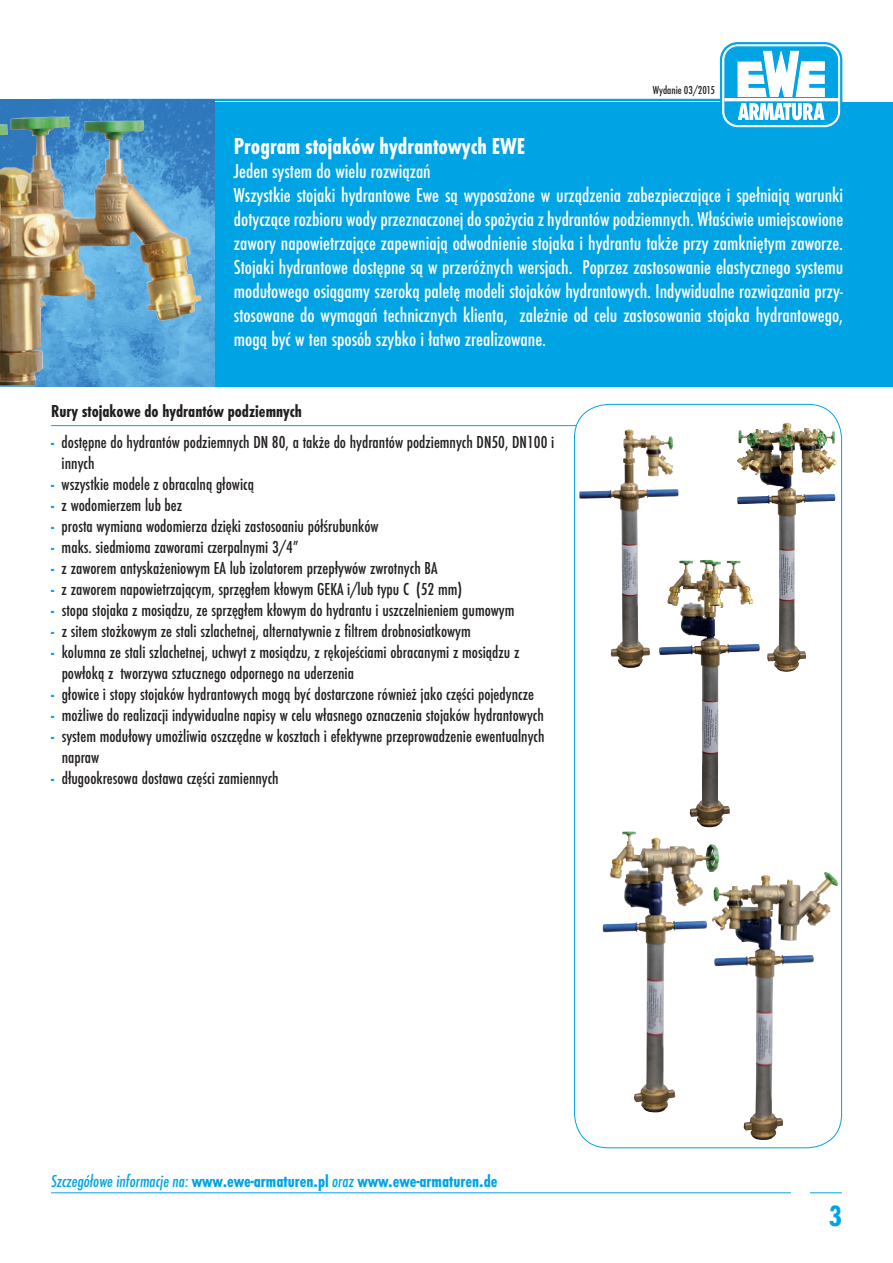
<style>
.page{position:relative;width:893px;height:1263px;background:#fff}
.page>*{position:absolute;margin:0;border:0;box-sizing:border-box;transform-origin:0 0}
.t1{font:700 condensed 27px "Futura Com";color:#00a4e4}
.t2{font:700 condensed 24px "Futura TCE";color:#fff}
.t3{font:500 condensed 21px/24px "Futura TCE";color:#fff}
.t4{font:500 condensed 18px/21px "Futura TCE";color:#231f20}
.t5{font:700 condensed 18px "Futura TCE";color:#00a4e4}
.t6{font:700 condensed 18px "Futura TCE";color:#231f20}
.t7{font:500 condensed 12px "Futura TCE";color:#231f20}
.s1{font-weight:700;color:#00a4e4}
.s2{font-family:"Futura TCE Medi Cond Obli";font-weight:400;font-stretch:normal}
</style>
<div class="page">
<hr style="left:51px;top:99px;width:791px;height:2px;background:#00a4e4">
<hr style="left:51px;top:1192px;width:740px;height:1px;background:#00a4e4">
<hr style="left:810px;top:1192px;width:32px;height:1px;background:#00a4e4">
<hr style="left:51px;top:425px;width:526px;height:1px;background:#00a4e4">
<div style="left:0;top:102px;width:893px;height:285px;background:#00a4e4"></div>
<div style="left:720px;top:43px;width:122px;height:86px;border:1px solid #00a4e4;border-radius:17px"></div>
<svg style="left:723px;top:45px;width:117px;height:82px"></svg>
<div style="left:723px;top:45px;width:117px;height:82px;border:1px solid #fff;border-radius:15px"></div>
<div style="left:725px;top:47px;width:112px;height:77px;background:#00a4e4;border-radius:13px"></div>
<div style="left:725px;top:47px;width:113px;height:77px;border:1px solid #00a4e4;border-radius:13px"></div>
<svg style="left:738px;top:51px;width:86px;height:46px"></svg>
<div style="left:725px;top:99px;width:112px;height:2px;border:1px solid #fff"></div>
<svg style="left:738px;top:103px;width:86px;height:17px"></svg>
<img style="left:0;top:99px;width:214px;height:288px">
<img style="left:0;top:117px;width:202px;height:268px">
<img style="left:679px;top:560px;width:58px;height:267px">
<img style="left:737px;top:423px;width:98px;height:249px">
<img style="left:719px;top:872px;width:107px;height:250px">
<img style="left:579px;top:429px;width:100px;height:239px">
<img style="left:603px;top:832px;width:116px;height:280px">
<p class="t7" style="left:653px;top:83px;width:64px">Wydanie 03/2015</p>
<h2 class="t2" style="left:234px;top:132px;width:293px">Program stojaków hydrantowych EWE</h2>
<p class="t3" style="left:234px;top:159px;width:611px">Jeden system do wielu rozwiązań<br>Wszystkie stojaki hydrantowe Ewe są wyposażone w urządzenia zabezpieczające i spełniają warunki dotyczące rozbioru wody przeznaczonej do spożycia z hydrantów podziemnych. Właściwie umiejscowione zawory napowietrzające zapewniają odwodnienie stojaka i hydrantu także przy zamkniętym zaworze.<br>Stojaki hydrantowe dostępne są w przeróżnych wersjach. Poprzez zastosowanie elastycznego systemu modułowego osiągamy szeroką paletę modeli stojaków hydrantowych. Indywidualne rozwiązania przy&shy;stosowane do wymagań technicznych klienta, zależnie od celu zastosowania stojaka hydrantowego, mogą być w ten sposób szybko i łatwo zrealizowane.</p>
<p class="t6" style="left:51px;top:401px;width:252px">Rury stojakowe do hydrantów podziemnych</p>
<p class="t4" style="left:62px;top:431px;width:494px;text-indent:-11px"><span class="s1">-</span> dostępne do hydrantów podziemnych DN 80, a także do hydrantów podziemnych DN50, DN100 i innych</p>
<p class="t4" style="left:51px;top:473px;width:204px"><span class="s1">-</span> wszystkie modele z obracalną głowicą</p>
<p class="t4" style="left:51px;top:494px;width:133px"><span class="s1">-</span> z wodomierzem lub bez</p>
<p class="t4" style="left:51px;top:515px;width:329px"><span class="s1">-</span> prosta wymiana wodomierza dzięki zastosoaniu półśrubunków</p>
<p class="t4" style="left:51px;top:536px;width:249px"><span class="s1">-</span> maks. siedmioma zaworami czerpalnymi 3/4”</p>
<p class="t4" style="left:51px;top:557px;width:388px"><span class="s1">-</span> z zaworem antyskażeniowym EA lub izolatorem przepływów zwrotnych BA</p>
<p class="t4" style="left:51px;top:578px;width:413px"><span class="s1">-</span> z zaworem napowietrzającym, sprzęgłem kłowym GEKA i/lub typu C (52 mm)</p>
<p class="t4" style="left:51px;top:599px;width:465px"><span class="s1">-</span> stopa stojaka z mosiądzu, ze sprzęgłem kłowym do hydrantu i uszczelnieniem gumowym</p>
<p class="t4" style="left:51px;top:620px;width:421px"><span class="s1">-</span> z sitem stożkowym ze stali szlachetnej, alternatywnie z filtrem drobnosiatkowym</p>
<p class="t4" style="left:62px;top:641px;width:459px;text-indent:-11px"><span class="s1">-</span> kolumna ze stali szlachetnej, uchwyt z mosiądzu, z rękojeściami obracanymi z mosiądzu z powłoką z tworzywa sztucznego odpornego na uderzenia</p>
<p class="t4" style="left:51px;top:683px;width:484px"><span class="s1">-</span> głowice i stopy stojaków hydrantowych mogą być dostarczone również jako części pojedyncze</p>
<p class="t4" style="left:51px;top:704px;width:494px"><span class="s1">-</span> możliwe do realizacji indywidualne napisy w celu własnego oznaczenia stojaków hydrantowych</p>
<p class="t4" style="left:62px;top:725px;width:484px;text-indent:-11px"><span class="s1">-</span> system modułowy umożliwia oszczędne w kosztach i efektywne przeprowadzenie ewentualnych napraw</p>
<p class="t4" style="left:51px;top:767px;width:229px"><span class="s1">-</span> długookresowa dostawa części zamiennych</p>
<p class="t5" style="left:51px;top:1171px;width:448px"><span class="s2">Szczegółowe informacje na:</span> www.ewe-armaturen.pl <span class="s2">oraz</span> www.ewe-armaturen.de</p>
<h1 class="t1" style="left:829px;top:1198px;width:15px">3</h1>
</div>
